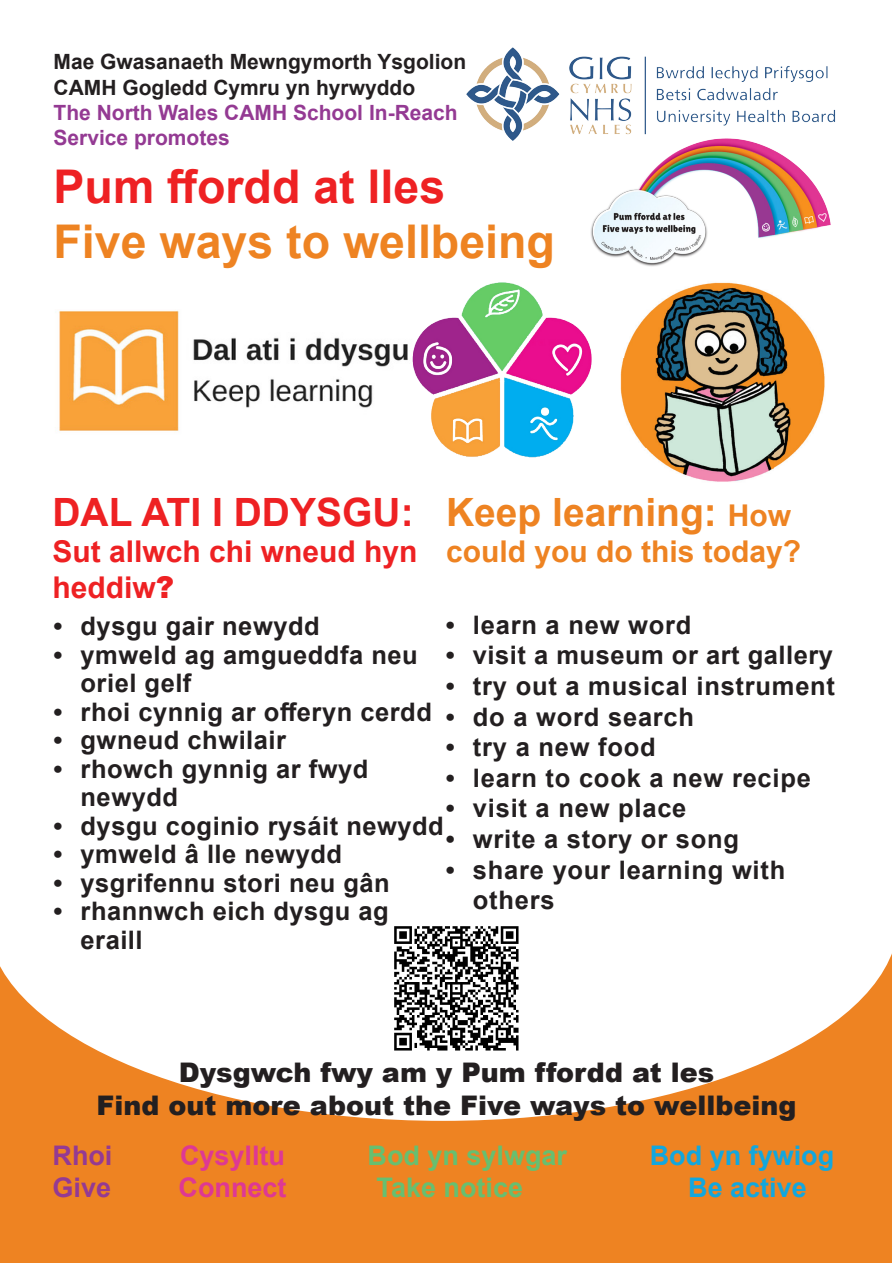
<style>
.page{position:relative;width:893px;height:1263px;background:#fff}
.page>*{position:absolute;margin:0;border:0;box-sizing:border-box;transform-origin:0 0}
.t1{font:700 46.5px "Arial";color:#ee8322}
.t2{font:700 46.5px "Arial";color:#ee2123}
.t3{font:700 39px "Arial";color:#ee8322}
.t4{font:700 39px "Arial";color:#ee2123}
.t5{font:700 30px/36px "Arial";color:#ee2123}
.t6{font:700 30px "Arial";color:#ee8322}
.t7{font:900 27px "Arial";color:#231f20}
.t8{font:700 27px "Arial";color:#67bf70}
.t9{font:700 27px "Arial";color:#12a7de}
.t10{font:700 27px "Arial";color:#de3894}
.t11{font:700 27px "Arial";color:#943a93}
.t12{font:700 25.5px/28.5px "Arial";letter-spacing:.02em;color:#231f20}
.t13{font:700 21px/25.2px "Arial";color:#231f20}
.t14{font:700 21px/25.2px "Arial";color:#943a93}
.s1{font-weight:900}
.s2{font-size:30px}
</style>
<div class="page">
<svg style="left:0;top:956px;width:891px;height:307px;fill:#ee8322"></svg>
<img style="left:466px;top:47px;width:362px;height:93px">
<img style="left:562px;top:87px;width:274px;height:180px">
<img style="left:59px;top:311px;width:349px;height:120px">
<img style="left:412px;top:282px;width:180px;height:176px">
<img style="left:620px;top:282px;width:205px;height:200px">
<img style="left:387px;top:926px;width:140px;height:132px">
<p class="t13" style="left:54px;top:50px;width:414px">Mae Gwasanaeth Mewngymorth Ysgolion<br>CAMH Gogledd Cymru yn hyrwyddo</p>
<p class="t14" style="left:54px;top:100px;width:406px">The North Wales CAMH School In-Reach<br>Service promotes</p>
<p class="t2" style="left:54px;top:154px;width:393px">Pum ffordd at lles</p>
<p class="t1" style="left:54px;top:209px;width:503px">Five ways to wellbeing</p>
<p class="t4" style="left:52px;top:485px;width:363px">DAL ATI I DDYSGU:</p>
<p class="t5" style="left:52px;top:534px;width:367px">Sut allwch chi wneud hyn heddiw<span class="s1">?</span></p>
<p class="t3" style="left:446px;top:484px;width:347px">Keep learning: <span class="s2">How</span></p>
<p class="t6" style="left:446px;top:530px;width:357px">could you do this today?</p>
<p class="t12" style="left:446px;top:611px;width:247px">• learn a new word</p>
<p class="t12" style="left:446px;top:641px;width:389px">• visit a museum or art gallery</p>
<p class="t12" style="left:446px;top:672px;width:391px">• try out a musical instrument</p>
<p class="t12" style="left:446px;top:703px;width:250px">• do a word search</p>
<p class="t12" style="left:446px;top:733px;width:211px">• try a new food</p>
<p class="t12" style="left:446px;top:764px;width:367px">• learn to cook a new recipe</p>
<p class="t12" style="left:446px;top:794px;width:242px">• visit a new place</p>
<p class="t12" style="left:446px;top:825px;width:295px">• write a story or song</p>
<p class="t12" style="left:473px;top:855px;width:314px;line-height:30.6px;text-indent:-27px">• share your learning with others</p>
<p class="t12" style="left:54px;top:612px;width:268px">• dysgu gair newydd</p>
<p class="t12" style="left:81px;top:641px;width:339px;text-indent:-27px">• ymweld ag amgueddfa neu oriel gelf</p>
<p class="t12" style="left:54px;top:698px;width:380px">• rhoi cynnig ar offeryn cerdd</p>
<p class="t12" style="left:54px;top:726px;width:234px">• gwneud chwilair</p>
<p class="t12" style="left:81px;top:755px;width:289px;text-indent:-27px">• rhowch gynnig ar fwyd newydd</p>
<p class="t12" style="left:54px;top:812px;width:392px">• dysgu coginio rysáit newydd</p>
<p class="t12" style="left:54px;top:840px;width:290px">• ymweld â lle newydd</p>
<p class="t12" style="left:54px;top:869px;width:338px">• ysgrifennu stori neu gân</p>
<p class="t12" style="left:81px;top:897px;width:310px;text-indent:-27px">• rhannwch eich dysgu ag eraill</p>
<p class="t7" style="left:179px;top:1053px;width:537px">Dysgwch fwy am y Pum ffordd at les</p>
<p class="t7" style="left:96px;top:1085px;width:701px">Find out more about the Five ways to wellbeing</p>
<p class="t11" style="left:52px;top:1136px;width:61px">Rhoi</p>
<p class="t10" style="left:180px;top:1136px;width:107px">Cysylltu</p>
<p class="t8" style="left:368px;top:1136px;width:201px">Bod yn sylwgar</p>
<p class="t9" style="left:650px;top:1136px;width:186px">Bod yn fywiog</p>
<p class="t11" style="left:52px;top:1169px;width:60px">Give</p>
<p class="t10" style="left:179px;top:1169px;width:109px">Connect</p>
<p class="t8" style="left:377px;top:1169px;width:148px">Take notice</p>
<p class="t9" style="left:688px;top:1169px;width:120px">Be active</p>
</div>
